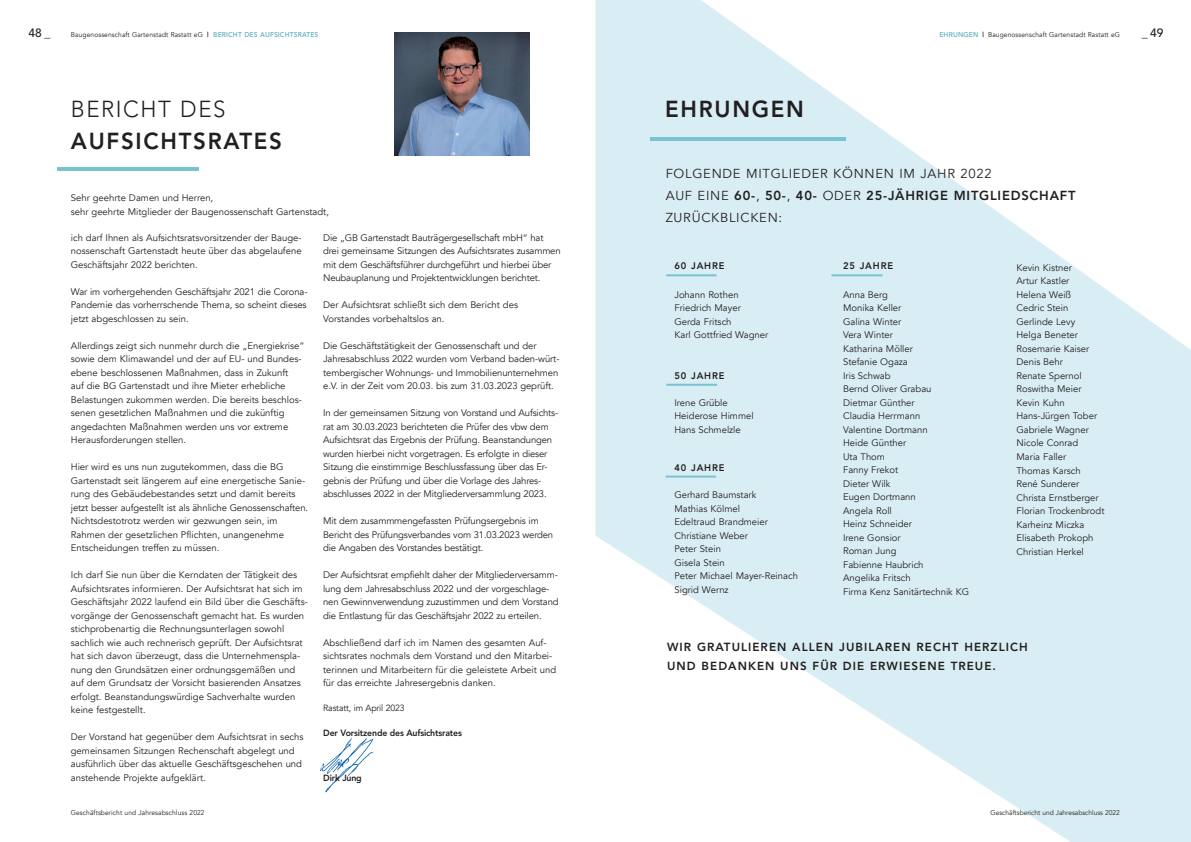
<style>
.page{position:relative;width:1191px;height:842px;background:#fff}
.page>*{position:absolute;margin:0;border:0;box-sizing:border-box;transform-origin:0 0}
.t1{font:800 23px "Avenir";letter-spacing:.075em;color:#231f20}
.t2{font:300 23px "Avenir";letter-spacing:.07em;color:#231f20}
.t3{font:13px/22px "Avenir";letter-spacing:.055em;color:#231f20}
.t4{font:500 12px "Avenir";color:#231f20}
.t5{font:800 11.6px/19.7px "Avenir";letter-spacing:.09em;color:#231f20}
.t6{font:9.5px/13.5px "Avenir";color:#231f20}
.t7{font:800 9.5px "Avenir";letter-spacing:.09em;color:#231f20}
.t8{font:800 9px "Avenir";letter-spacing:-.02em;color:#231f20}
.t9{font:9px "Avenir";letter-spacing:-.015em;color:#231f20}
.t10{font:7px "Avenir";letter-spacing:.015em;color:#231f20;scale:.95 1}
.s1{font-weight:800}
.s2{font-weight:800;color:#6fb6c7}
</style>
<div class="page">
<svg style="left:595px;top:0;width:596px;height:842px;fill:#d9eef4"></svg>
<hr style="left:650px;top:137px;width:196px;height:4px;background:#78c2d1">
<hr style="left:831px;top:274px;width:51px;height:2px;background:#78c2d1">
<hr style="left:666px;top:274px;width:50px;height:2px;background:#78c2d1">
<hr style="left:666px;top:384px;width:51px;height:2px;background:#78c2d1">
<hr style="left:665px;top:476px;width:51px;height:2px;background:#78c2d1">
<hr style="left:57px;top:167px;width:142px;height:4px;background:#78c2d1">
<img style="left:319px;top:738px;width:55px;height:54px">
<img style="left:394px;top:33px;width:136px;height:122px">
<p class="t4" style="left:28px;top:28px;width:24px">48 _</p>
<p class="t10" style="left:71px;top:30px;width:262px">Baugenossenschaft Gartenstadt Rastatt eG <span class="s1">|</span> <span class="s2">BERICHT DES AUFSICHTSRATES</span></p>
<p class="t2" style="left:71px;top:99px;width:156px">BERICHT DES</p>
<p class="t1" style="left:71px;top:131px;width:213px">AUFSICHTSRATES</p>
<p class="t6" style="left:71px;top:191px;width:144px">Sehr geehrte Damen und Herren,</p>
<p class="t6" style="left:71px;top:205px;width:260px">sehr geehrte Mitglieder der Baugenossenschaft Gartenstadt,</p>
<p class="t6" style="left:71px;top:231px;width:232px;text-align:justify">ich darf Ihnen als Aufsichtsratsvorsitzender der Bauge&shy;nossenschaft Gartenstadt heute über das abgelaufene Geschäftsjahr 2022 berichten.</p>
<p class="t6" style="left:71px;top:285px;width:238px;text-align:justify">War im vorhergehenden Geschäftsjahr 2021 die Corona-Pandemie das vorherrschende Thema, so scheint dieses jetzt abgeschlossen zu sein.</p>
<p class="t6" style="left:71px;top:339px;width:235px">Allerdings zeigt sich nunmehr durch die „Energiekrise“ sowie dem Klimawandel und der auf EU- und Bundes&shy;ebene beschlossenen Maßnahmen, dass in Zukunft<br>auf die BG Gartenstadt und ihre Mieter erhebliche Belastungen zukommen werden. Die bereits beschlos&shy;senen gesetzlichen Maßnahmen und die zukünftig angedachten Maßnahmen werden uns vor extreme Herausforderungen stellen.</p>
<p class="t6" style="left:71px;top:460px;width:239px">Hier wird es uns nun zugutekommen, dass die BG Gartenstadt seit längerem auf eine energetische Sanie&shy;rung des Gebäudebestandes setzt und damit bereits jetzt besser aufgestellt ist als ähnliche Genossenschaften.<br>Nichtsdestotrotz werden wir gezwungen sein, im Rahmen der gesetzlichen Pflichten, unangenehme Entscheidungen treffen zu müssen.</p>
<p class="t6" style="left:71px;top:568px;width:239px">Ich darf Sie nun über die Kerndaten der Tätigkeit des Aufsichtsrates informieren. Der Aufsichtsrat hat sich im Geschäftsjahr 2022 laufend ein Bild über die Geschäfts&shy;vorgänge der Genossenschaft gemacht hat. Es wurden stichprobenartig die Rechnungsunterlagen sowohl sachlich wie auch rechnerisch geprüft. Der Aufsichtsrat hat sich davon überzeugt, dass die Unternehmenspla&shy;nung den Grundsätzen einer ordnungsgemäßen und auf dem Grundsatz der Vorsicht basierenden Ansatzes erfolgt. Beanstandungswürdige Sachverhalte wurden keine festgestellt.</p>
<p class="t6" style="left:71px;top:730px;width:234px">Der Vorstand hat gegenüber dem Aufsichtsrat in sechs gemeinsamen Sitzungen Rechenschaft abgelegt und ausführlich über das aktuelle Geschäftsgeschehen und anstehende Projekte aufgeklärt.</p>
<p class="t10" style="left:71px;top:808px;width:142px">Geschäftsbericht und Jahresabschluss 2022</p>
<p class="t6" style="left:323px;top:231px;width:239px">Die „GB Gartenstadt Bauträgergesellschaft mbH“ hat drei gemeinsame Sitzungen des Aufsichtsrates zusammen mit dem Geschäftsführer durchgeführt und hierbei über Neubauplanung und Projektentwicklungen berichtet.</p>
<p class="t6" style="left:323px;top:299px;width:196px">Der Aufsichtsrat schließt sich dem Bericht des<br>Vorstandes vorbehaltslos an.</p>
<p class="t6" style="left:323px;top:339px;width:238px">Die Geschäftstätigkeit der Genossenschaft und der Jahresabschluss 2022 wurden vom Verband baden-würt&shy;tembergischer Wohnungs- und Immobilienunternehmen e.V. in der Zeit vom 20.03. bis zum 31.03.2023 geprüft.</p>
<p class="t6" style="left:323px;top:406px;width:237px">In der gemeinsamen Sitzung von Vorstand und Aufsichts&shy;rat am 30.03.2023 berichteten die Prüfer des vbw dem Aufsichtsrat das Ergebnis der Prüfung. Beanstandungen wurden hierbei nicht vorgetragen. Es erfolgte in dieser Sitzung die einstimmige Beschlussfassung über das Er&shy;gebnis der Prüfung und über die Vorlage des Jahres&shy;abschlusses 2022 in der Mitgliederversammlung 2023.</p>
<p class="t6" style="left:323px;top:514px;width:232px">Mit dem zusammmengefassten Prüfungsergebnis im<br>Bericht des Prüfungsverbandes vom 31.03.2023 werden die Angaben des Vorstandes bestätigt.</p>
<p class="t6" style="left:323px;top:568px;width:237px">Der Aufsichtsrat empfiehlt daher der Mitgliederversamm&shy;lung dem Jahresabschluss 2022 und der vorgeschlage&shy;nen Gewinnverwendung zuzustimmen und dem Vorstand die Entlastung für das Geschäftsjahr 2022 zu erteilen.</p>
<p class="t6" style="left:323px;top:636px;width:235px">Abschließend darf ich im Namen des gesamten Auf&shy;sichtsrates nochmals dem Vorstand und den Mitarbei&shy;terinnen und Mitarbeitern für die geleistete Arbeit und für das erreichte Jahresergebnis danken.</p>
<p class="t9" style="left:323px;top:702px;width:83px">Rastatt, im April 2023</p>
<p class="t8" style="left:323px;top:730px;width:140px">Der Vorsitzende des Aufsichtsrates</p>
<p class="t8" style="left:323px;top:775px;width:40px">Dirk Jung</p>
<p class="t10" style="left:939px;top:30px;width:192px"><span class="s2">EHRUNGEN</span> <span class="s1">|</span> Baugenossenschaft Gartenstadt Rastatt eG</p>
<p class="t4" style="left:1141px;top:28px;width:23px">_49</p>
<p class="t1" style="left:665px;top:99px;width:140px">EHRUNGEN</p>
<p class="t3" style="left:665px;top:163px;width:411px">FOLGENDE MITGLIEDER KÖNNEN IM JAHR 2022<br>AUF EINE <span class="s1">60-</span>, <span class="s1">50-</span>, <span class="s1">40-</span> ODER <span class="s1">25-JÄHRIGE MITGLIEDSCHAFT<br></span>ZURÜCKBLICKEN:</p>
<p class="t7" style="left:674px;top:261px;width:52px">60 JAHRE</p>
<p class="t6" style="left:674px;top:288px;width:66px">Johann Rothen</p>
<p class="t6" style="left:674px;top:301px;width:68px">Friedrich Mayer</p>
<p class="t6" style="left:674px;top:315px;width:59px">Gerda Fritsch</p>
<p class="t6" style="left:674px;top:328px;width:95px">Karl Gottfried Wagner</p>
<p class="t7" style="left:674px;top:371px;width:52px">50 JAHRE</p>
<p class="t6" style="left:674px;top:396px;width:55px">Irene Grüble</p>
<p class="t6" style="left:674px;top:409px;width:81px">Heiderose Himmel</p>
<p class="t6" style="left:674px;top:423px;width:68px">Hans Schmelzle</p>
<p class="t7" style="left:674px;top:463px;width:52px">40 JAHRE</p>
<p class="t6" style="left:674px;top:488px;width:83px">Gerhard Baumstark</p>
<p class="t6" style="left:674px;top:502px;width:67px">Mathias Kölmel</p>
<p class="t6" style="left:674px;top:515px;width:95px">Edeltraud Brandmeier</p>
<p class="t6" style="left:674px;top:529px;width:75px">Christiane Weber</p>
<p class="t6" style="left:674px;top:542px;width:48px">Peter Stein</p>
<p class="t6" style="left:674px;top:556px;width:52px">Gisela Stein</p>
<p class="t6" style="left:674px;top:569px;width:125px">Peter Michael Mayer-Reinach</p>
<p class="t6" style="left:674px;top:583px;width:56px">Sigrid Wernz</p>
<p class="t7" style="left:843px;top:261px;width:52px">25 JAHRE</p>
<p class="t6" style="left:843px;top:288px;width:46px">Anna Berg</p>
<p class="t6" style="left:843px;top:301px;width:60px">Monika Keller</p>
<p class="t6" style="left:843px;top:315px;width:60px">Galina Winter</p>
<p class="t6" style="left:843px;top:328px;width:51px">Vera Winter</p>
<p class="t6" style="left:843px;top:342px;width:71px">Katharina Möller</p>
<p class="t6" style="left:843px;top:355px;width:66px">Stefanie Ogaza</p>
<p class="t6" style="left:843px;top:369px;width:49px">Iris Schwab</p>
<p class="t6" style="left:843px;top:382px;width:90px">Bernd Oliver Grabau</p>
<p class="t6" style="left:843px;top:396px;width:73px">Dietmar Günther</p>
<p class="t6" style="left:843px;top:409px;width:79px">Claudia Herrmann</p>
<p class="t6" style="left:843px;top:423px;width:86px">Valentine Dortmann</p>
<p class="t6" style="left:843px;top:436px;width:65px">Heide Günther</p>
<p class="t6" style="left:843px;top:450px;width:43px">Uta Thom</p>
<p class="t6" style="left:843px;top:463px;width:57px">Fanny Frekot</p>
<p class="t6" style="left:843px;top:477px;width:49px">Dieter Wilk</p>
<p class="t6" style="left:843px;top:490px;width:74px">Eugen Dortmann</p>
<p class="t6" style="left:843px;top:504px;width:50px">Angela Roll</p>
<p class="t6" style="left:843px;top:517px;width:70px">Heinz Schneider</p>
<p class="t6" style="left:843px;top:531px;width:59px">Irene Gonsior</p>
<p class="t6" style="left:843px;top:544px;width:55px">Roman Jung</p>
<p class="t6" style="left:843px;top:558px;width:82px">Fabienne Haubrich</p>
<p class="t6" style="left:843px;top:571px;width:69px">Angelika Fritsch</p>
<p class="t6" style="left:843px;top:585px;width:128px">Firma Kenz Sanitärtechnik KG</p>
<p class="t6" style="left:1016px;top:261px;width:57px">Kevin Kistner</p>
<p class="t6" style="left:1016px;top:275px;width:54px">Artur Kastler</p>
<p class="t6" style="left:1016px;top:288px;width:56px">Helena Weiß</p>
<p class="t6" style="left:1016px;top:302px;width:53px">Cedric Stein</p>
<p class="t6" style="left:1016px;top:315px;width:60px">Gerlinde Levy</p>
<p class="t6" style="left:1016px;top:329px;width:63px">Helga Beneter</p>
<p class="t6" style="left:1016px;top:342px;width:74px">Rosemarie Kaiser</p>
<p class="t6" style="left:1016px;top:356px;width:48px">Denis Behr</p>
<p class="t6" style="left:1016px;top:369px;width:67px">Renate Spernol</p>
<p class="t6" style="left:1016px;top:383px;width:67px">Roswitha Meier</p>
<p class="t6" style="left:1016px;top:396px;width:50px">Kevin Kuhn</p>
<p class="t6" style="left:1016px;top:410px;width:82px">Hans-Jürgen Tober</p>
<p class="t6" style="left:1016px;top:423px;width:74px">Gabriele Wagner</p>
<p class="t6" style="left:1016px;top:437px;width:63px">Nicole Conrad</p>
<p class="t6" style="left:1016px;top:450px;width:51px">Maria Faller</p>
<p class="t6" style="left:1016px;top:464px;width:66px">Thomas Karsch</p>
<p class="t6" style="left:1016px;top:477px;width:64px">René Sunderer</p>
<p class="t6" style="left:1016px;top:491px;width:84px">Christa Ernstberger</p>
<p class="t6" style="left:1016px;top:504px;width:90px">Florian Trockenbrodt</p>
<p class="t6" style="left:1016px;top:518px;width:70px">Karheinz Miczka</p>
<p class="t6" style="left:1016px;top:531px;width:78px">Elisabeth Prokoph</p>
<p class="t6" style="left:1016px;top:545px;width:69px">Christian Herkel</p>
<p class="t5" style="left:667px;top:638px;width:362px">WIR GRATULIEREN ALLEN JUBILAREN RECHT HERZLICH<br>UND BEDANKEN UNS FÜR DIE ERWIESENE TREUE.</p>
<p class="t10" style="left:990px;top:808px;width:138px">Geschäftsbericht und Jahresabschluss 2022</p>
</div>
